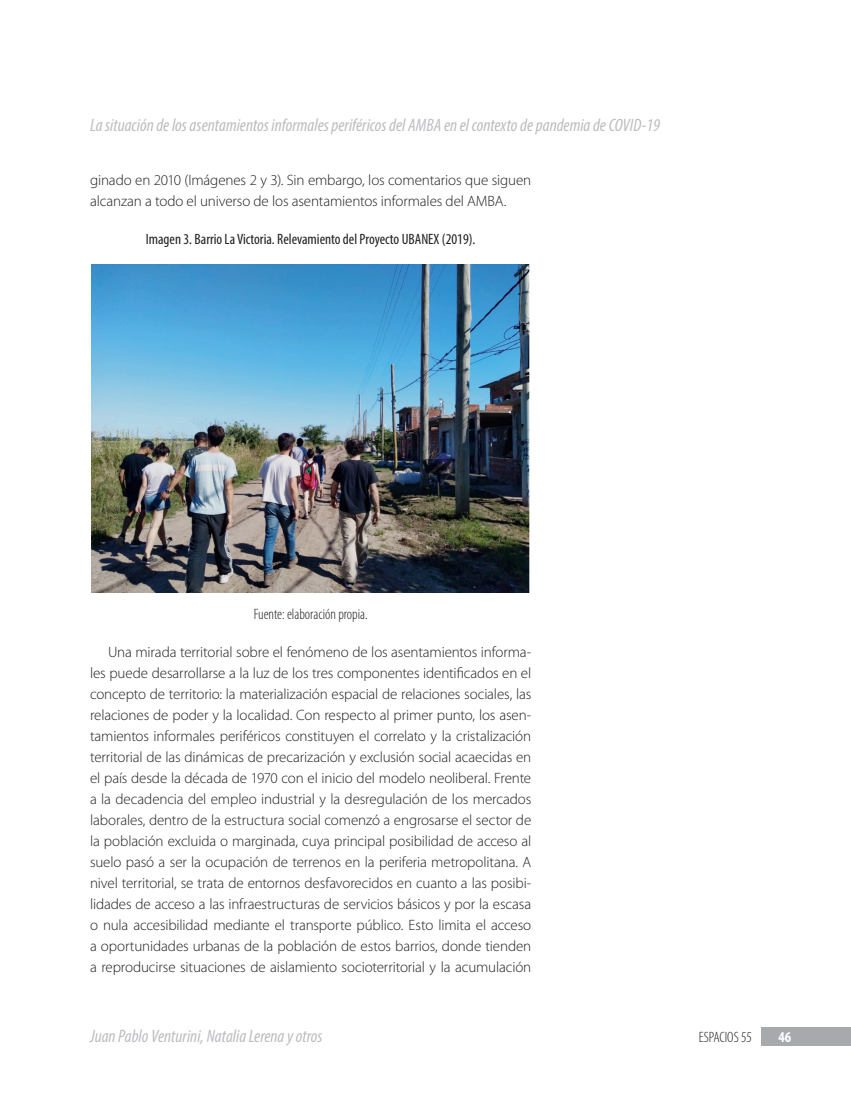
<style>
.page{position:relative;width:851px;height:1098px;background:#fff}
.page>*{position:absolute;margin:0;border:0;box-sizing:border-box;transform-origin:0 0}
.t1{font:italic condensed 18px "Myriad Pro";color:#bcbdc0}
.Texto_central{font:300 15px/21px "Myriad Pro";letter-spacing:-.01em;color:#231f20}
.Foto_-_Título{font:condensed 15px "Myriad Pro";color:#231f20}
.Foto_-_Epígrafe{font:300 condensed 15px "Myriad Pro";color:#231f20}
.t2{font:700 condensed 15px "Myriad Pro";color:#fff}
</style>
<div class="page">
<div style="left:760px;top:1027px;width:90px;height:18px;background:#a8a9ad"></div>
<img style="left:91px;top:264px;width:439px;height:328px">
<p class="t1" style="left:90px;top:114px;width:571px">La situación de los asentamientos informales periféricos del AMBA en el contexto de pandemia de COVID-19</p>
<p class="Texto_central" style="left:90px;top:170px;width:442px">ginado en 2010 (Imágenes 2 y 3). Sin embargo, los comentarios que siguen alcanzan a todo el universo de los asentamientos informales del AMBA.</p>
<p class="Foto_-_Título" style="left:146px;top:230px;width:331px">Imagen 3. Barrio La Victoria. Relevamiento del Proyecto UBANEX (2019).</p>
<p class="Foto_-_Epígrafe" style="left:254px;top:605px;width:115px">Fuente: elaboración propia.</p>
<p class="Texto_central" style="left:90px;top:641px;width:442px;text-align:justify;text-indent:18px">Una mirada territorial sobre el fenómeno de los asentamientos informa&shy;les puede desarrollarse a la luz de los tres componentes identificados en el concepto de territorio: la materialización espacial de relaciones sociales, las relaciones de poder y la localidad. Con respecto al primer punto, los asen&shy;tamientos informales periféricos constituyen el correlato y la cristalización territorial de las dinámicas de precarización y exclusión social acaecidas en el país desde la década de 1970 con el inicio del modelo neoliberal. Frente a la decadencia del empleo industrial y la desregulación de los mercados laborales, dentro de la estructura social comenzó a engrosarse el sector de la población excluida o marginada, cuya principal posibilidad de acceso al suelo pasó a ser la ocupación de terrenos en la periferia metropolitana. A nivel territorial, se trata de entornos desfavorecidos en cuanto a las posibi&shy;lidades de acceso a las infraestructuras de servicios básicos y por la escasa o nula accesibilidad mediante el transporte público. Esto limita el acceso a oportunidades urbanas de la población de estos barrios, donde tienden a reproducirse situaciones de aislamiento socioterritorial y la acumulación</p>
<p class="t1" style="left:90px;top:1024px;width:234px">Juan Pablo Venturini, Natalia Lerena y otros</p>
<p class="Foto_-_Epígrafe" style="left:698px;top:1028px;width:54px">ESPACIOS 55</p>
<p class="t2" style="left:778px;top:1027px;width:14px">46</p>
</div>
